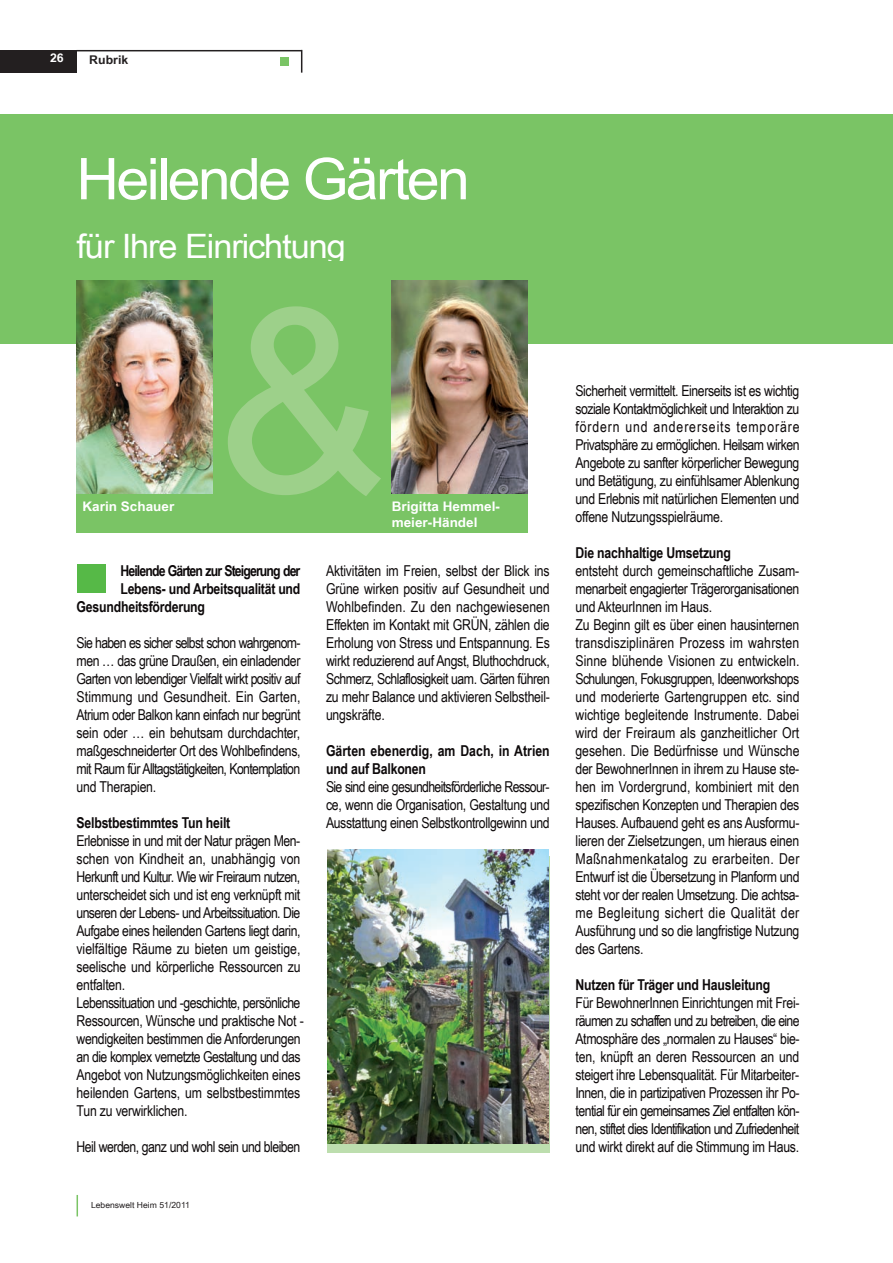
<style>
.page{position:relative;width:893px;height:1263px;background:#fff}
.page>*{position:absolute;margin:0;border:0;box-sizing:border-box;transform-origin:0 0}
.t1{font:255px "Arial";color:#9dd08a}
.t2{font:57.6px "Arial Narrow";letter-spacing:-.035em;color:#fff;scale:1.25 1}
.t3{font:33.6px "Arial Narrow";letter-spacing:-.025em;color:#fff;scale:1.25 1}
.t4{font:15px/18px "Arial Narrow";letter-spacing:-.015em;color:#0d090a;text-align:justify}
.t5{font:700 15px/18px "Arial Narrow";letter-spacing:-.015em;color:#0d090a}
.t6{font:15px "Arial Narrow";letter-spacing:-.035em;color:#0d090a}
.t7{font:700 15px "Arial Narrow";letter-spacing:-.06em;color:#0d090a}
.t8{font:700 13.2px "Arial Narrow";color:#fff;scale:1.25 1}
.t9{font:700 12px "Arial Narrow";color:#231f20;scale:1.25 1}
.t10{font:700 12px "Arial Narrow";color:#fff;scale:1.25 1}
.t11{font:8.4px "Arial Narrow";color:#231f20;scale:1.25 1}
</style>
<div class="page">
<div style="left:0;top:50px;width:77px;height:22px;background:#231f20"></div>
<div style="left:280px;top:57px;width:9px;height:8px;background:#7ac465"></div>
<svg style="left:301px;top:51px;width:1px;height:22px"></svg>
<hr style="left:77px;top:50px;width:225px;height:1px;background:#231f20">
<svg style="left:77px;top:1195px;width:1px;height:21px"></svg>
<div style="left:0;top:115px;width:893px;height:229px;background:#7ac465"></div>
<div style="left:77px;top:564px;width:28px;height:29px;background:#56b947"></div>
<div style="left:77px;top:281px;width:229px;height:252px;background:#7ac465"></div>
<div style="left:302px;top:281px;width:225px;height:252px;background:#7ac465"></div>
<img style="left:77px;top:281px;width:136px;height:212px">
<img style="left:391px;top:281px;width:136px;height:212px">
<div style="left:327px;top:856px;width:223px;height:296px;background:#bddeae"></div>
<img style="left:327px;top:849px;width:222px;height:295px">
<p class="t10" style="left:50px;top:51px;width:12px">26</p>
<p class="t9" style="left:89px;top:53px;width:33px">Rubrik</p>
<h2 class="t2" style="left:77px;top:145px;width:316px">Heilende Gärten</h2>
<h3 class="t3" style="left:77px;top:226px;width:217px">für Ihre Einrichtung</h3>
<h1 class="t1" style="left:217px;top:261px;width:172px">&amp;</h1>
<p class="t8" style="left:83px;top:499px;width:75px">Karin Schauer</p>
<p class="t8" style="left:392px;top:499px;width:88px">Brigitta Hemmel -</p>
<p class="t7" style="left:120px;top:562px;width:181px">Heilende Gärten zur Steigerung der</p>
<p class="t5" style="left:120px;top:580px;width:181px">Lebens- und Arbeitsqualität und</p>
<p class="t5" style="left:77px;top:598px;width:130px">Gesundheitsförderung</p>
<p class="t4" style="left:77px;top:634px;width:226px">Sie haben es sicher selbst schon wahrgenom&shy;men … das grüne Draußen, ein einladender Garten von lebendiger Vielfalt wirkt positiv auf Stimmung und Gesundheit. Ein Garten, Atrium oder Balkon kann einfach nur begrünt sein oder … ein behutsam durchdachter, maßgeschneiderter Ort des Wohlbefindens, mit Raum für Alltagstätigkeiten, Kontemplation und Therapien.</p>
<p class="t5" style="left:77px;top:814px;width:155px">Selbstbestimmtes Tun heilt</p>
<p class="t4" style="left:77px;top:832px;width:229px;text-align:left">Erlebnisse in und mit der Natur prägen Men - schen von Kindheit an, unabhängig von Her kunft und Kultur. Wie wir Freiraum nutzen, unterscheidet sich und ist eng verknüpft mit unseren der Lebens- und Arbeitssituation. Die Aufgabe eines heilenden Gartens liegt darin, vielfältige Räume zu bieten um geistige, seelische und körperliche Ressourcen zu entfalten.<br>Lebenssituation und -geschichte, persönliche Ressourcen, Wünsche und praktische Not - wendigkeiten bestimmen die Anforderungen an die komplex vernetzte Gestaltung und das Angebot von Nutzungsmöglichkeiten eines heilenden Gartens, um selbstbestimmtes Tun zu verwirklichen.</p>
<p class="t6" style="left:77px;top:1138px;width:225px">Heil werden, ganz und wohl sein und bleiben</p>
<p class="t11" style="left:91px;top:1200px;width:81px">Lebenswelt Heim 51/2011</p>
<p class="t8" style="left:392px;top:515px;width:70px">meier-Händel</p>
<p class="t4" style="left:326px;top:562px;width:226px">Aktivitäten im Freien, selbst der Blick ins Grüne wirken positiv auf Gesundheit und Wohlbefinden. Zu den nachgewiesenen Effekten im Kontakt mit GRÜN, zählen die Erholung von Stress und Entspannung. Es wirkt reduzierend auf Angst, Bluthochdruck, Schmerz, Schlaflosigkeit uam. Gärten führen zu mehr Balance und aktivieren Selbst heil - ungskräfte.</p>
<p class="t5" style="left:326px;top:742px;width:225px">Gärten ebenerdig, am Dach, in Atrien und auf Balkonen</p>
<p class="t4" style="left:326px;top:778px;width:226px">Sie sind eine gesundheitsförderliche Ressour - ce, wenn die Organisation, Gestaltung und Ausstattung einen Selbstkontrollgewinn und</p>
<p class="t4" style="left:575px;top:382px;width:226px">Sicherheit vermittelt. Einerseits ist es wichtig soziale Kon taktmöglichkeit und Interaktion zu fördern und andererseits temporäre Privatsphäre zu ermöglichen. Heilsam wirken Angebote zu sanfter körperlicher Bewegung und Betätigung, zu einfühlsamer Ablenkung und Erlebnis mit natürlichen Elementen und offene Nutz ungs spielräume.</p>
<p class="t5" style="left:575px;top:544px;width:157px">Die nachhaltige Umsetzung</p>
<p class="t4" style="left:575px;top:562px;width:226px;text-align:left">entsteht durch gemeinschaftliche Zusam - menarbeit engagierter Trägerorganisationen und AkteurInnen im Haus.<br>Zu Beginn gilt es über einen hausinternen transdisziplinären Prozess im wahrsten Sinne blühende Visionen zu entwickeln.<br>Schulungen, Fokusgruppen, Ideenworkshops und moderierte Gartengruppen etc. sind wichtige begleitende Instrumente. Dabei wird der Freiraum als ganzheitlicher Ort gesehen. Die Bedürfnisse und Wünsche der BewohnerInnen in ihrem zu Hause ste&shy;hen im Vordergrund, kombiniert mit den spezifischen Konzepten und Therapien des Hauses. Aufbauend geht es ans Ausfor mu - lieren der Zielsetzungen, um hieraus einen Maßnahmenkatalog zu erarbeiten. Der Entwurf ist die Übersetzung in Planform und steht vor der realen Umsetzung. Die achtsa&shy;me Begleitung sichert die Qualität der Ausführung und so die langfristige Nutzung des Gartens.</p>
<p class="t5" style="left:575px;top:976px;width:196px">Nutzen für Träger und Hausleitung</p>
<p class="t4" style="left:575px;top:994px;width:226px">Für BewohnerInnen Einrichtungen mit Frei - räumen zu schaffen und zu betreiben, die eine Atmosphäre des „normalen zu Hauses“ bie&shy;ten, knüpft an deren Ressourcen an und stei gert ihre Lebensqualität. Für Mitarbeiter - Innen, die in partizipativen Prozessen ihr Po - tential für ein gemeinsames Ziel entfalten kön&shy;nen, stiftet dies Identifikation und Zufriedenheit und wirkt direkt auf die Stimmung im Haus.</p>
</div>
